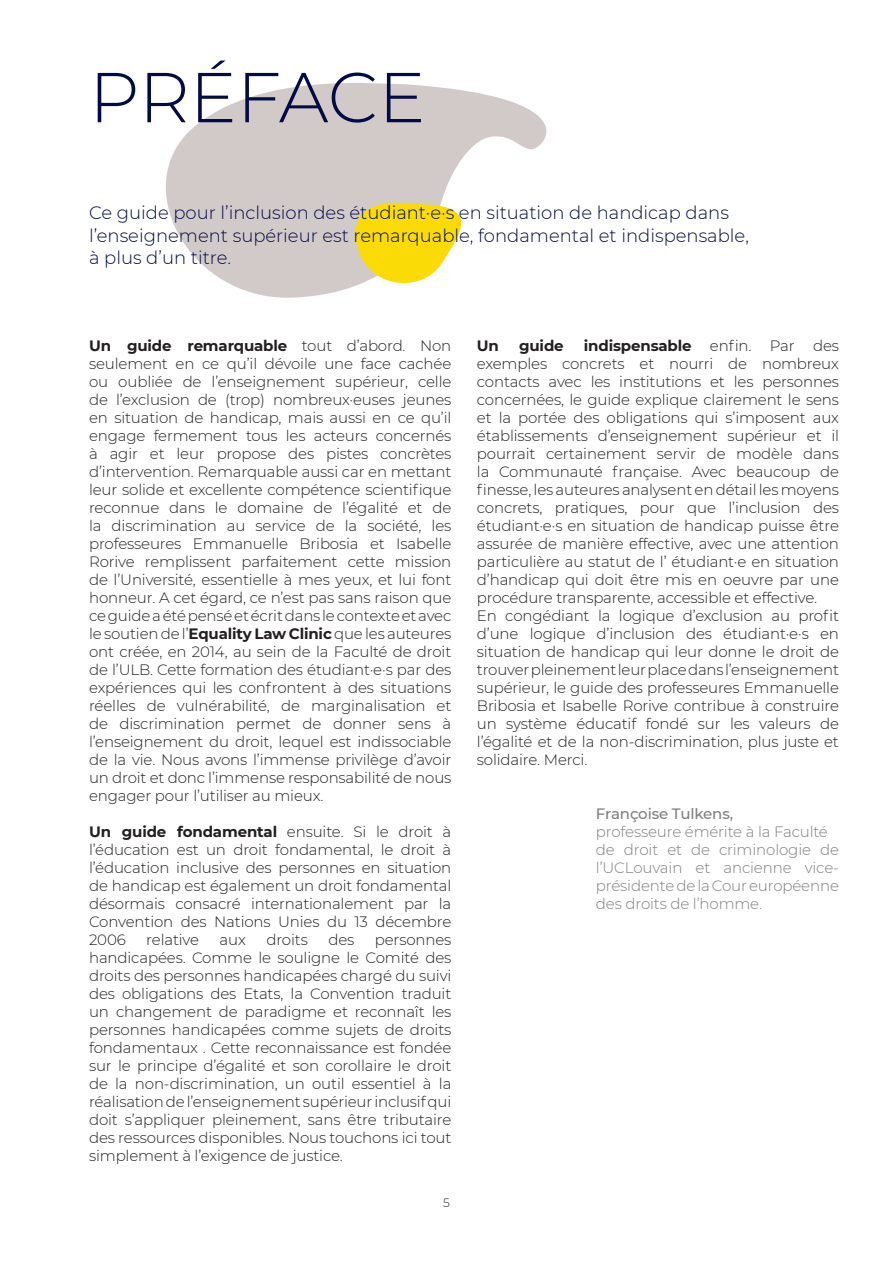
<style>
.page{position:relative;width:893px;height:1263px;background:#fff}
.page>*{position:absolute;margin:0;border:0;box-sizing:border-box;transform-origin:0 0}
.t1{font:300 70.5px "Montserrat";letter-spacing:-.005em;color:#020b45}
.t2{font:300 18px/22.5px "Montserrat";color:#020b45}
.t3{font:300 15px/18px "Montserrat";letter-spacing:-.01em;color:#231f20;text-align:justify}
.t4{font:300 15px/18px "Montserrat";letter-spacing:-.01em;color:#7c7e81}
.t5{font:500 15px "Montserrat";letter-spacing:-.01em;color:#7c7e81}
.t6{font:700 15px "Montserrat";letter-spacing:-.01em;color:#231f20}
.t7{font:300 12px "Montserrat";color:#231f20}
.s1{font-weight:700}
</style>
<div class="page">
<svg style="left:166px;top:83px;width:381px;height:215px;fill:#d2cac9"></svg>
<svg style="left:349px;top:193px;width:135px;height:102px"></svg>
<h1 class="t1" style="left:89px;top:49px;width:338px">PRÉFACE</h1>
<p class="t2" style="left:89px;top:201px;width:661px">Ce guide pour l’inclusion des étudiant·e·s en situation de handicap dans l’enseignement supérieur est remarquable, fondamental et indispensable, à plus d’un titre.</p>
<p class="t3" style="left:89px;top:336px;width:364px"><span class="s1">Un guide remarquable</span> tout d’abord. Non seulement en ce qu’il dévoile une face cachée ou oubliée de l’enseignement supérieur, celle de l’exclusion de (trop) nombreux·euses jeunes en situation de handicap, mais aussi en ce qu’il engage fermement tous les acteurs concernés à agir et leur propose des pistes concrètes d’intervention. Remarquable aussi car en mettant leur solide et excellente compétence scientifique reconnue dans le domaine de l’égalité et de la discrimination au service de la société, les professeures Emmanuelle Bribosia et Isabelle Rorive remplissent parfaitement cette mission de l’Université, essentielle à mes yeux, et lui font honneur. A cet égard, ce n’est pas sans raison que ce guide a été pensé et écrit dans le contexte et avec le soutien de l’<span class="s1">Equality Law Clinic</span> que les auteures ont créée, en 2014, au sein de la Faculté de droit de l’ULB. Cette formation des étudiant·e·s par des expériences qui les confrontent à des situations réelles de vulnérabilité, de marginalisation et de discrimination permet de donner sens à l’enseignement du droit, lequel est indissociable de la vie. Nous avons l’immense privilège d’avoir un droit et donc l’immense responsabilité de nous engager pour l’utiliser au mieux.</p>
<p class="t3" style="left:89px;top:822px;width:364px"><span class="s1">Un guide fondamental</span> ensuite. Si le droit à l’éducation est un droit fondamental, le droit à l’éducation inclusive des personnes en situation de handicap est également un droit fondamental désormais consacré internationalement par la Convention des Nations Unies du 13 décembre 2006</p>
<p class="t3" style="left:146px;top:930px;width:54px">relative</p>
<p class="t3" style="left:220px;top:930px;width:28px">aux</p>
<p class="t3" style="left:266px;top:930px;width:43px">droits</p>
<p class="t3" style="left:328px;top:930px;width:27px">des</p>
<p class="t3" style="left:89px;top:930px;width:364px;text-indent:286px">personnes handicapées. Comme le souligne le Comité des droits des personnes handicapées chargé du suivi des obligations des Etats, la Convention traduit un changement de paradigme et reconnaît les personnes handicapées comme sujets de droits fondamentaux . Cette reconnaissance est fondée sur le principe d’égalité et son corollaire le droit de la non-discrimination, un outil essentiel à la réalisation de l’enseignement supérieur inclusif qui doit s’appliquer pleinement, sans être tributaire des ressources disponibles. Nous touchons ici tout simplement à l’exigence de justice.</p>
<p class="t7" style="left:443px;top:1194px;width:8px">5</p>
<p class="t3" style="left:477px;top:336px;width:364px;text-align:left;text-indent:107px"><span class="s1">indispensable</span> enfin. Par des exemples concrets et nourri de nombreux contacts avec les institutions et les personnes concernées, le guide explique clairement le sens et la portée des obligations qui s’imposent aux établissements d’enseignement supérieur et il pourrait certainement servir de modèle dans la Communauté française. Avec beaucoup de finesse, les auteures analysent en détail les moyens concrets, pratiques, pour que l’inclusion des étudiant·e·s en situation de handicap puisse être assurée de manière effective, avec une attention particulière au statut de l’ étudiant·e en situation d’handicap qui doit être mis en oeuvre par une procédure transparente, accessible et effective.<br>En congédiant la logique d’exclusion au profit d’une logique d’inclusion des étudiant·e·s en situation de handicap qui leur donne le droit de trouver pleinement leur place dans l’enseignement supérieur, le guide des professeures Emmanuelle Bribosia et Isabelle Rorive contribue à construire un système éducatif fondé sur les valeurs de l’égalité et de la non-discrimination, plus juste et solidaire. Merci.</p>
<p class="t6" style="left:477px;top:335px;width:24px">Un</p>
<p class="t6" style="left:519px;top:335px;width:46px">guide</p>
<p class="t5" style="left:596px;top:803px;width:139px">Françoise Tulkens,</p>
<p class="t4" style="left:596px;top:822px;width:245px">professeure émérite à la Faculté de droit et de criminologie de l’UCLouvain et ancienne vice&shy;présidente de la Cour européenne des droits de l’homme.</p>
</div>
